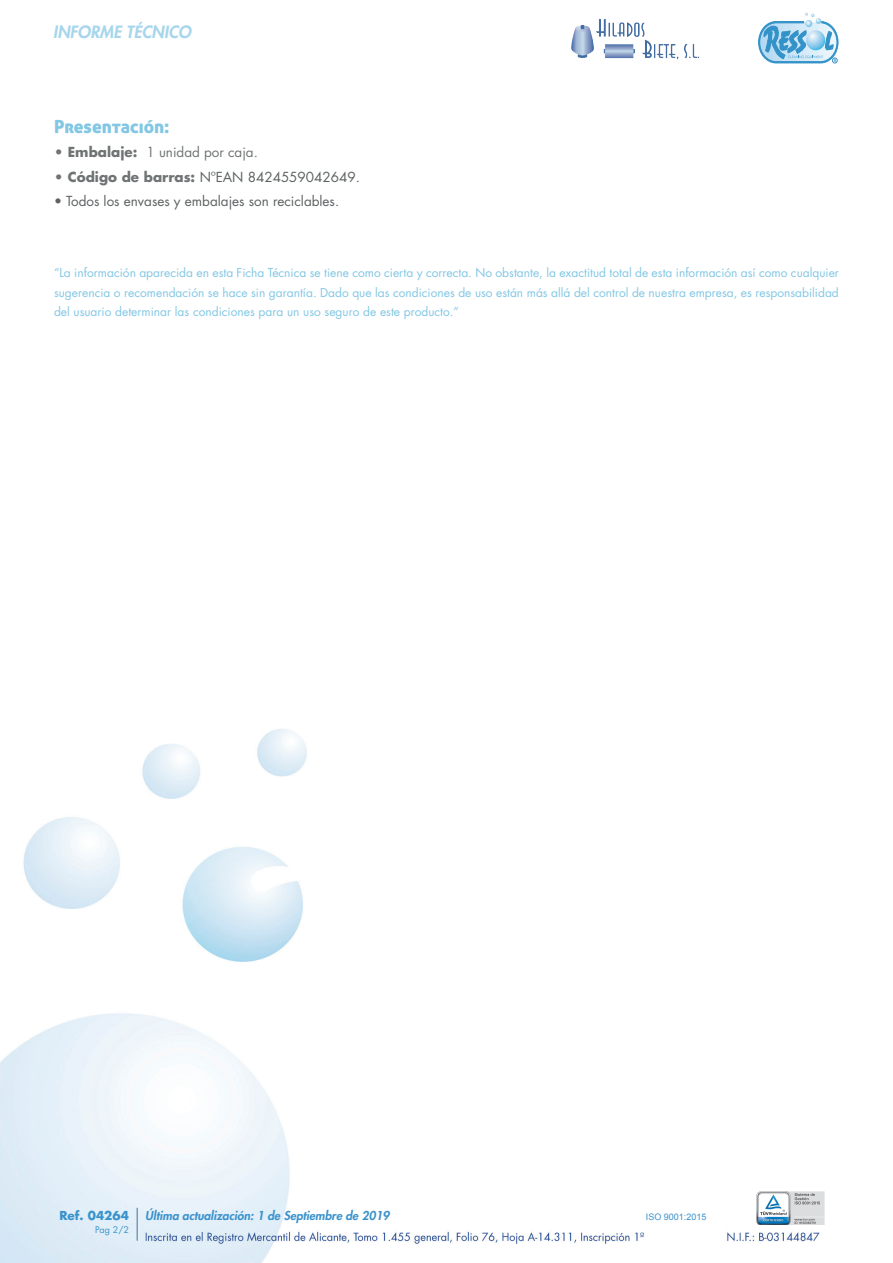
<style>
.page{position:relative;width:893px;height:1263px;background:#fff}
.page>*{position:absolute;margin:0;border:0;box-sizing:border-box;transform-origin:0 0}
.t1{font:18px "Aller Display";color:#82c7e4}
.t2{font:italic 800 16.5px "Futura Std";color:#a7d6ec}
.t3{font:13.5px "Futura Std";color:#5d6162}
.t4{font:13.5px "Futura Std";color:#6f7374}
.t5{font:12px/19.5px "Futura Std";color:#82c7e4;text-align:justify}
.t6{font:italic 800 12px "Futura Std";color:#3a92cc}
.t7{font:700 12px "Futura Std";color:#3a92cc}
.t8{font:9px "Arial";color:#3a92cc}
.t9{font:9px "Futura Std";color:#3a92cc}
.s1{font-weight:700}
.s2{font-weight:700;color:#6f7374}
</style>
<div class="page">
<img style="left:0;top:729px;width:825px;height:534px">
<img style="left:757px;top:1191px;width:68px;height:33px">
<hr style="left:137px;top:1208px;width:1px;height:32px;background:#4b6f97">
<svg style="left:758px;top:12px;width:81px;height:52px"></svg>
<img style="left:571px;top:19px;width:129px;height:41px">
<h2 class="t2" style="left:53px;top:22px;width:140px">INFORME TÉCNICO</h2>
<h1 class="t1" style="left:54px;top:115px;width:117px">Presentación:</h1>
<p class="t4" style="left:54px;top:144px;width:205px"><span class="s1">• Embalaje:</span> 1 unidad por caja.</p>
<p class="t3" style="left:54px;top:169px;width:307px"><span class="s2">• Código de barras:</span> NºEAN 8424559042649.</p>
<p class="t3" style="left:54px;top:193px;width:287px">• Todos los envases y embalajes son reciclables.</p>
<p class="t5" style="left:54px;top:263px;width:786px">“La información aparecida en esta Ficha Técnica se tiene como cierta y correcta. No obstante, la exactitud total de esta información así como cualquier sugerencia o recomendación se hace sin garantía. Dado que las condiciones de uso están más allá del control de nuestra empresa, es responsabilidad del usuario determinar las condiciones para un uso seguro de este producto.”</p>
<p class="t7" style="left:59px;top:1207px;width:71px">Ref. 04264</p>
<p class="t6" style="left:145px;top:1208px;width:246px">Última actualización: 1 de Septiembre de 2019</p>
<p class="t8" style="left:646px;top:1211px;width:62px">ISO 9001:2015</p>
<p class="t9" style="left:95px;top:1224px;width:35px">Pag 2/2</p>
</div>
